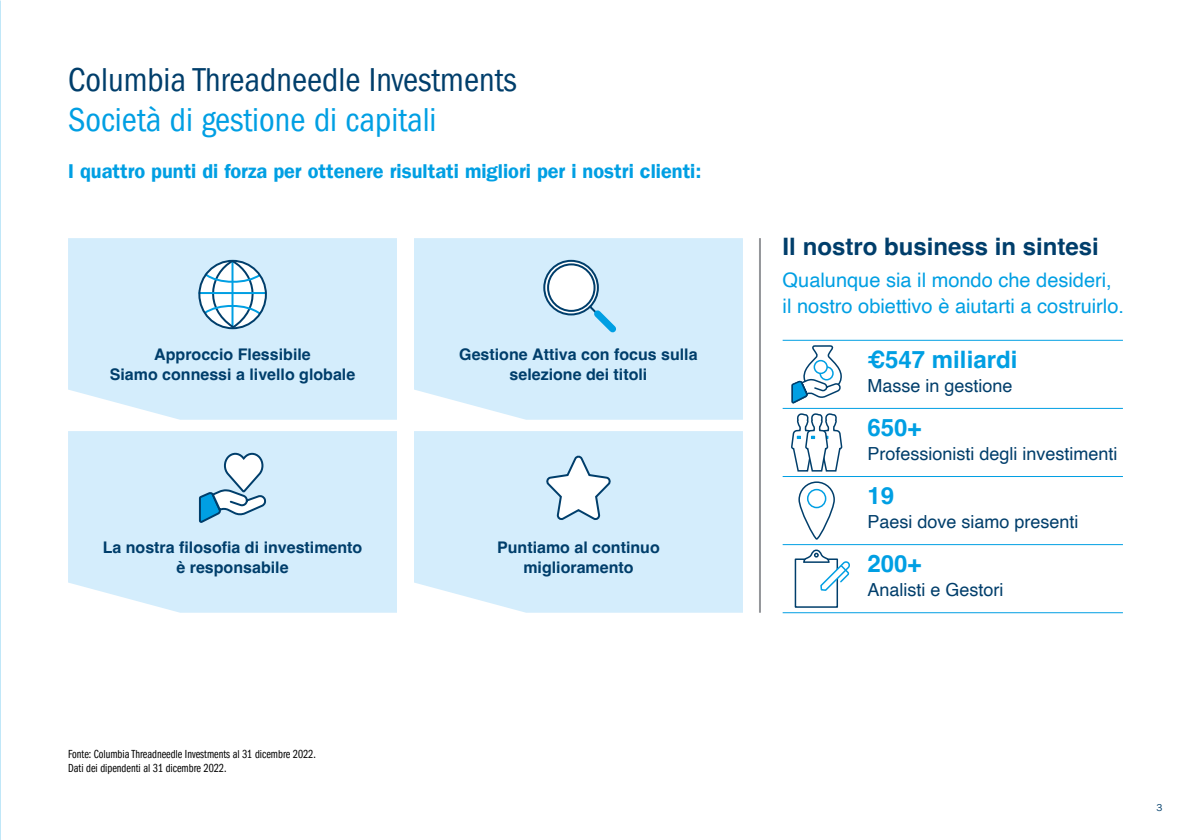
<style>
.page{position:relative;width:1191px;height:840px;background:#fff}
.page>*{position:absolute;margin:0;border:0;box-sizing:border-box;transform-origin:0 0}
.t1{font:condensed 34px "ITC Frank Gofor Ameriprise";color:#003e6b}
.t2{font:condensed 34px "ITC Frank Gofor Ameriprise";color:#009fe3}
.t3{font:700 24px "Helvetica";color:#003e6b}
.t4{font:700 24px "Helvetica";color:#009fe3}
.t5{font:20px/26px "Helvetica";color:#009fe3}
.t6{font:20px "ITC Frank Gofor Ameriprise Dm";color:#009fe3}
.t7{font:18px "Helvetica";color:#003e6b}
.t8{font:700 16px/20px "Helvetica";color:#003e6b;text-align:center}
.t9{font:12px/14px "ITC Frank Gofor Ameriprise Bk Cm";color:#000}
.t10{font:10px "ITC Frank Gofor Ameriprise";color:#003e6b}
</style>
<div class="page">
<div style="left:414px;top:238px;width:329px;height:181px;background:#d4edfc"></div>
<div style="left:414px;top:431px;width:329px;height:181px;background:#d4edfc"></div>
<div style="left:68px;top:238px;width:329px;height:181px;background:#d4edfc"></div>
<div style="left:68px;top:431px;width:329px;height:181px;background:#d4edfc"></div>
<hr style="left:759px;top:238px;width:2px;height:374px;background:#94969a">
<svg style="left:202px;top:258px;width:61px;height:72px"></svg>
<hr style="left:198px;top:292px;width:68px;height:2px;background:#009fe3">
<div style="left:198px;top:260px;width:69px;height:69px;border:2px solid #003e6b;border-radius:50%"></div>
<svg style="left:542px;top:259px;width:80px;height:79px"></svg>
<div style="left:548px;top:264px;width:46px;height:47px;background:#fff;border-radius:50%"></div>
<div style="left:547px;top:263px;width:48px;height:49px;border:2px solid #003e6b;border-radius:50%"></div>
<svg style="left:791px;top:413px;width:52px;height:59px"></svg>
<svg style="left:799px;top:482px;width:35px;height:56px"></svg>
<div style="left:798px;top:481px;width:37px;height:58px;border:2px solid #003e6b;border-radius:17px"></div>
<div style="left:807px;top:489px;width:18px;height:18px;background:#fff;border-radius:50%"></div>
<div style="left:807px;top:488px;width:19px;height:20px;border:2px solid #009fe3;border-radius:50%"></div>
<svg style="left:791px;top:345px;width:51px;height:59px"></svg>
<div style="left:794px;top:558px;width:44px;height:49px;border:2px solid #003e6b"></div>
<svg style="left:802px;top:549px;width:48px;height:42px"></svg>
<svg style="left:543px;top:453px;width:69px;height:69px"></svg>
<svg style="left:198px;top:451px;width:70px;height:73px"></svg>
<hr style="left:782px;top:339px;width:341px;height:1px;background:#009fe3">
<hr style="left:782px;top:407px;width:341px;height:1px;background:#009fe3">
<hr style="left:782px;top:475px;width:341px;height:1px;background:#009fe3">
<hr style="left:782px;top:544px;width:341px;height:1px;background:#009fe3">
<hr style="left:782px;top:612px;width:341px;height:1px;background:#009fe3">
<div style="left:820px;top:367px;width:13px;height:12px;background:#fff;border-radius:50%"></div>
<div style="left:819px;top:366px;width:14px;height:14px;border:2px solid #009fe3;border-radius:50%"></div>
<div style="left:814px;top:360px;width:13px;height:13px;background:#fff;border-radius:50%"></div>
<div style="left:813px;top:359px;width:15px;height:15px;border:2px solid #009fe3;border-radius:50%"></div>
<h1 class="t1" style="left:68px;top:61px;width:450px">Columbia Threadneedle Investments</h1>
<h1 class="t2" style="left:68px;top:101px;width:370px">Società di gestione di capitali</h1>
<p class="t6" style="left:68px;top:159px;width:635px">I quattro punti di forza per ottenere risultati migliori per i nostri clienti:</p>
<p class="t8" style="left:110px;top:345px;width:247px">Approccio Flessibile<br>Siamo connessi a livello globale</p>
<p class="t8" style="left:103px;top:538px;width:261px">La nostra filosofia di investimento è responsabile</p>
<p class="t9" style="left:68px;top:746px;width:249px">Fonte: Columbia Threadneedle Investments al 31 dicembre 2022.<br>Dati dei dipendenti al 31 dicembre 2022.</p>
<p class="t8" style="left:459px;top:345px;width:240px">Gestione Attiva con focus sulla selezione dei titoli</p>
<p class="t8" style="left:497px;top:538px;width:164px">Puntiamo al continuo miglioramento</p>
<h2 class="t3" style="left:782px;top:232px;width:318px">Il nostro business in sintesi</h2>
<p class="t5" style="left:782px;top:268px;width:343px">Qualunque sia il mondo che desideri, il nostro obiettivo è aiutarti a costruirlo.</p>
<h2 class="t4" style="left:867px;top:344px;width:151px">€547 miliardi</h2>
<p class="t7" style="left:867px;top:371px;width:147px">Masse in gestione</p>
<h2 class="t4" style="left:867px;top:412px;width:56px">650+</h2>
<p class="t7" style="left:867px;top:439px;width:252px">Professionisti degli investimenti</p>
<h2 class="t4" style="left:867px;top:480px;width:28px">19</h2>
<p class="t7" style="left:867px;top:507px;width:213px">Paesi dove siamo presenti</p>
<h2 class="t4" style="left:867px;top:548px;width:56px">200+</h2>
<p class="t7" style="left:867px;top:575px;width:138px">Analisti e Gestori</p>
<p class="t10" style="left:1156px;top:801px;width:7px">3</p>
</div>
